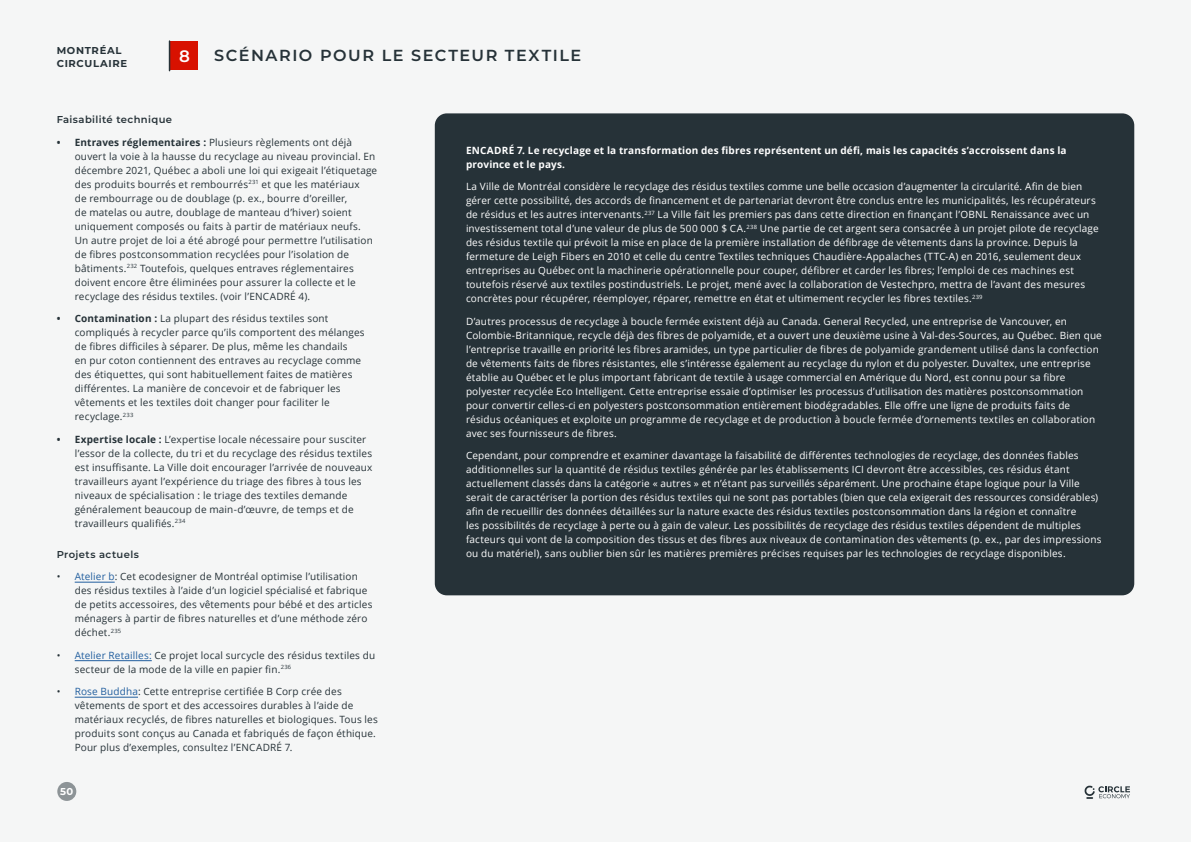
<style>
.page{position:relative;width:1191px;height:842px;background:#f5f6f6}
.page>*{position:absolute;margin:0;border:0;box-sizing:border-box;transform-origin:0 0}
.t1{font:600 16.6px "Montserrat";color:#fff}
.t2{font:600 16px "Montserrat";letter-spacing:.095em;color:#263238}
.Running_text{font:10px/14px "Open Sans";letter-spacing:.015em;color:#fff}
.t3{font:10px/14px "Open Sans";letter-spacing:.015em;color:#263238}
.Running_text-2{font:700 10px/14px "Open Sans";letter-spacing:.015em;color:#fff}
.H2_-_Subtitle{font:600 10px "Montserrat";letter-spacing:.04em;color:#263238}
.t4{font:700 10px/13px "Montserrat";letter-spacing:.07em;color:#263238}
.t5{font:700 10px "Montserrat";color:#fff}
.s1{font-weight:700}
.s2{color:#215e9e}
</style>
<div class="page">
<hr style="left:75px;top:582px;width:40px;height:1px;background:#215e9e">
<hr style="left:75px;top:660px;width:77px;height:1px;background:#215e9e">
<hr style="left:75px;top:697px;width:63px;height:1px;background:#215e9e">
<div style="left:170px;top:42px;width:28px;height:28px;background:#d81100"></div>
<div style="left:435px;top:113px;width:699px;height:482px;background:#263238;border-radius:12px"></div>
<div style="left:57px;top:782px;width:19px;height:19px;background:#8d9497;border-radius:50%"></div>
<hr style="left:169px;top:41px;width:1px;height:30px;background:#263238">
<svg style="left:1084px;top:785px;width:46px;height:14px"></svg>
<p class="t4" style="left:57px;top:44px;width:72px">MONTRÉAL<br>CIRCULAIRE</p>
<p class="t1" style="left:179px;top:44px;width:12px">8</p>
<p class="t2" style="left:214px;top:44px;width:368px">SCÉNARIO POUR LE SECTEUR TEXTILE</p>
<p class="H2_-_Subtitle" style="left:57px;top:112px;width:117px">Faisabilité technique</p>
<p class="t3" style="left:75px;top:135px;width:304px;text-indent:-18px"><span class="s1">• Entraves réglementaires :</span> Plusieurs règlements ont déjà ouvert la voie à la hausse du recyclage au niveau provincial. En décembre 2021, Québec a aboli une loi qui exigeait l’étiquetage des produits bourrés et rembourrés<sup>231</sup> et que les matériaux<br>de rembourrage ou de doublage (p. ex., bourre d’oreiller,<br>de matelas ou autre, doublage de manteau d’hiver) soient uniquement composés ou faits à partir de matériaux neufs.<br>Un autre projet de loi a été abrogé pour permettre l’utilisation de fibres postconsommation recyclées pour l’isolation de bâtiments.<sup>232</sup> Toutefois, quelques entraves réglementaires doivent encore être éliminées pour assurer la collecte et le recyclage des résidus textiles. (voir l’ENCADRÉ 4).</p>
<p class="t3" style="left:75px;top:311px;width:291px;text-indent:-18px"><span class="s1">• Contamination :</span> La plupart des résidus textiles sont compliqués à recycler parce qu’ils comportent des mélanges de fibres difficiles à séparer. De plus, même les chandails<br>en pur coton contiennent des entraves au recyclage comme des étiquettes, qui sont habituellement faites de matières différentes. La manière de concevoir et de fabriquer les vêtements et les textiles doit changer pour faciliter le recyclage.<sup>233</sup></p>
<p class="t3" style="left:75px;top:432px;width:299px;text-indent:-18px"><span class="s1">• Expertise locale :</span> L’expertise locale nécessaire pour susciter l’essor de la collecte, du tri et du recyclage des résidus textiles est insuffisante. La Ville doit encourager l’arrivée de nouveaux travailleurs ayant l’expérience du triage des fibres à tous les niveaux de spécialisation : le triage des textiles demande généralement beaucoup de main-d’œuvre, de temps et de travailleurs qualifiés.<sup>234</sup></p>
<p class="H2_-_Subtitle" style="left:57px;top:547px;width:84px">Projets actuels</p>
<p class="t3" style="left:75px;top:569px;width:299px;text-indent:-18px">• <span class="s2">Atelier b</span>: Cet ecodesigner de Montréal optimise l’utilisation des résidus textiles à l’aide d’un logiciel spécialisé et fabrique de petits accessoires, des vêtements pour bébé et des articles ménagers à partir de fibres naturelles et d’une méthode zéro déchet.<sup>235</sup></p>
<p class="t3" style="left:75px;top:648px;width:302px;text-indent:-18px">• <span class="s2">Atelier Retailles:</span> Ce projet local surcycle des résidus textiles du secteur de la mode de la ville en papier fin.<sup>236</sup></p>
<p class="t3" style="left:75px;top:684px;width:305px;text-indent:-18px">• <span class="s2">Rose Buddha</span>: Cette entreprise certifiée B Corp crée des vêtements de sport et des accessoires durables à l’aide de matériaux recyclés, de fibres naturelles et biologiques. Tous les produits sont conçus au Canada et fabriqués de façon éthique.<br>Pour plus d’exemples, consultez l’ENCADRÉ 7.</p>
<p class="t5" style="left:60px;top:784px;width:14px">50</p>
<p class="Running_text-2" style="left:466px;top:143px;width:602px">ENCADRÉ 7. Le recyclage et la transformation des fibres représentent un défi, mais les capacités s’accroissent dans la province et le pays.</p>
<p class="Running_text" style="left:466px;top:179px;width:634px">La Ville de Montréal considère le recyclage des résidus textiles comme une belle occasion d’augmenter la circularité. Afin de bien gérer cette possibilité, des accords de financement et de partenariat devront être conclus entre les municipalités, les récupérateurs de résidus et les autres intervenants.<sup>237</sup> La Ville fait les premiers pas dans cette direction en finançant l’OBNL Renaissance avec un investissement total d’une valeur de plus de 500 000 $ CA.<sup>238</sup> Une partie de cet argent sera consacrée à un projet pilote de recyclage des résidus textile qui prévoit la mise en place de la première installation de défibrage de vêtements dans la province. Depuis la fermeture de Leigh Fibers en 2010 et celle du centre Textiles techniques Chaudière-Appalaches (TTC-A) en 2016, seulement deux entreprises au Québec ont la machinerie opérationnelle pour couper, défibrer et carder les fibres; l’emploi de ces machines est toutefois réservé aux textiles postindustriels. Le projet, mené avec la collaboration de Vestechpro, mettra de l’avant des mesures concrètes pour récupérer, réemployer, réparer, remettre en état et ultimement recycler les fibres textiles.<sup>239</sup></p>
<p class="Running_text" style="left:466px;top:314px;width:637px">D’autres processus de recyclage à boucle fermée existent déjà au Canada. General Recycled, une entreprise de Vancouver, en Colombie-Britannique, recycle déjà des fibres de polyamide, et a ouvert une deuxième usine à Val-des-Sources, au Québec. Bien que l’entreprise travaille en priorité les fibres aramides, un type particulier de fibres de polyamide grandement utilisé dans la confection de vêtements faits de fibres résistantes, elle s’intéresse également au recyclage du nylon et du polyester. Duvaltex, une entreprise établie au Québec et le plus important fabricant de textile à usage commercial en Amérique du Nord, est connu pour sa fibre polyester recyclée Eco Intelligent. Cette entreprise essaie d’optimiser les processus d’utilisation des matières postconsommation pour convertir celles-ci en polyesters postconsommation entièrement biodégradables. Elle offre une ligne de produits faits de résidus océaniques et exploite un programme de recyclage et de production à boucle fermée d’ornements textiles en collaboration avec ses fournisseurs de fibres.</p>
<p class="Running_text" style="left:466px;top:448px;width:637px">Cependant, pour comprendre et examiner davantage la faisabilité de différentes technologies de recyclage, des données fiables additionnelles sur la quantité de résidus textiles générée par les établissements ICI devront être accessibles, ces résidus étant actuellement classés dans la catégorie « autres » et n’étant pas surveillés séparément. Une prochaine étape logique pour la Ville serait de caractériser la portion des résidus textiles qui ne sont pas portables (bien que cela exigerait des ressources considérables) afin de recueillir des données détaillées sur la nature exacte des résidus textiles postconsommation dans la région et connaître<br>les possibilités de recyclage à perte ou à gain de valeur. Les possibilités de recyclage des résidus textiles dépendent de multiples facteurs qui vont de la composition des tissus et des fibres aux niveaux de contamination des vêtements (p. ex., par des impressions ou du matériel), sans oublier bien sûr les matières premières précises requises par les technologies de recyclage disponibles.</p>
</div>
